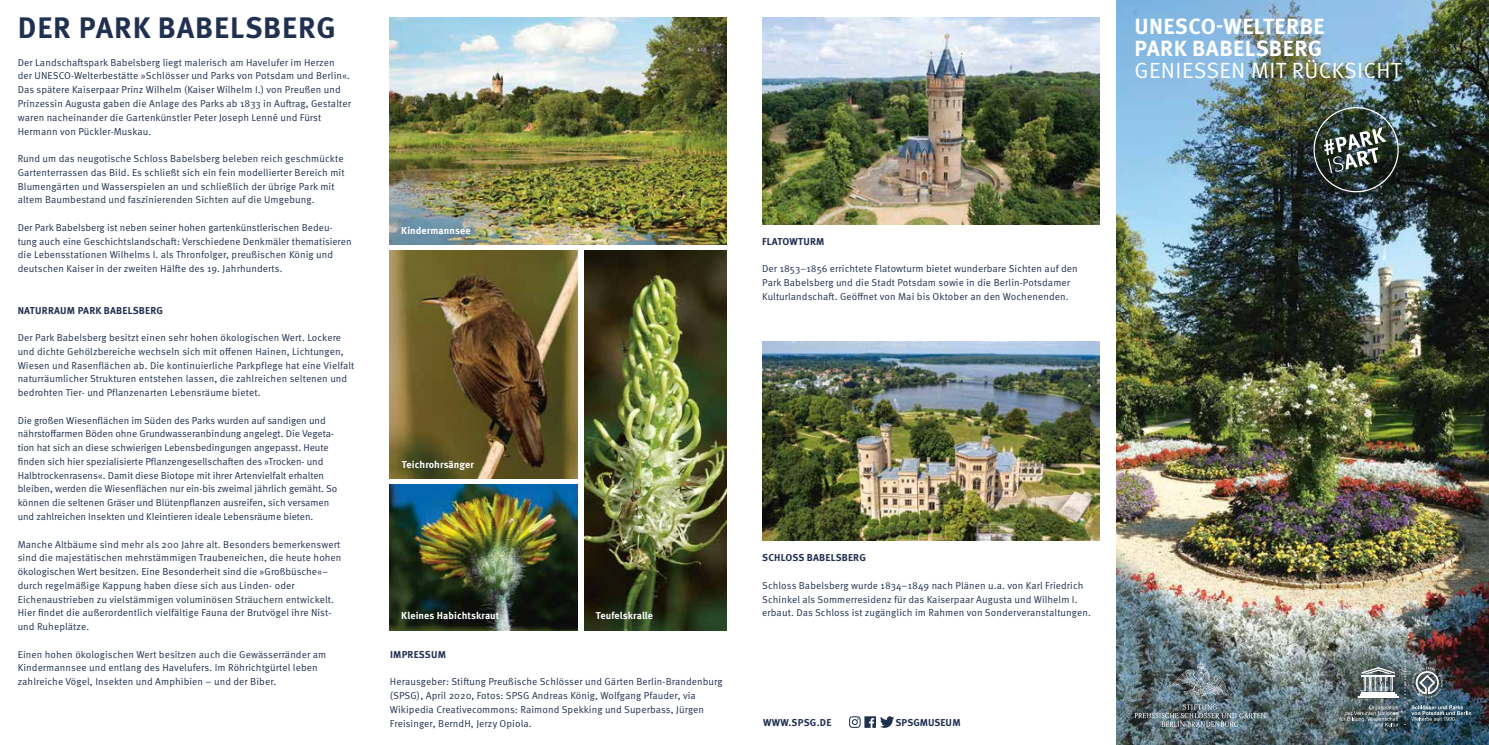
<style>
.page{position:relative;width:1489px;height:745px;background:#fff}
.page>*{position:absolute;margin:0;border:0;box-sizing:border-box;transform-origin:0 0}
.t1{font:700 29.62px "Meta OT";letter-spacing:.03em;color:#203050}
.t2{font:700 22px/21.8px "Meta OT";letter-spacing:.02em;color:#fff}
.t3{font:22px "Meta OT Norm";letter-spacing:.02em;color:#fff}
.t4{font:10px/13.8px "Meta OT Norm";letter-spacing:.005em;color:#203050}
.t5{font:700 10px "Meta OT";letter-spacing:.02em;color:#203050}
.t6{font:700 10px "Meta OT";letter-spacing:.01em;color:#fff}
.t7{font:700 10px "Meta OT";color:#203050}
</style>
<div class="page">
<img style="left:1116px;top:0;width:372px;height:744px">
<div style="left:1127px;top:655px;width:144px;height:77px;background:#000;opacity:.2"></div>
<svg style="left:1134px;top:661px;width:131px;height:65px;background:#617176"></svg>
<img style="left:390px;top:484px;width:188px;height:145px">
<img style="left:390px;top:18px;width:336px;height:226px">
<img style="left:390px;top:250px;width:188px;height:228px">
<img style="left:584px;top:250px;width:142px;height:379px">
<div style="left:1332px;top:654px;width:145px;height:83px;background:#000;opacity:.2"></div>
<hr style="left:1361px;top:691px;width:33px;height:2px;background:#fff">
<hr style="left:1359px;top:694px;width:37px;height:1px;background:#fff">
<hr style="left:1357px;top:696px;width:41px;height:1px;background:#fff">
<svg style="left:1361px;top:666px;width:33px;height:24px"></svg>
<svg style="left:1339px;top:705px;width:59px;height:21px"></svg>
<svg style="left:1411px;top:705px;width:59px;height:15px"></svg>
<svg style="left:1404px;top:660px;width:1px;height:64px"></svg>
<svg style="left:1411px;top:666px;width:31px;height:31px"></svg>
<img style="left:762px;top:341px;width:336px;height:199px">
<img style="left:762px;top:18px;width:336px;height:206px">
<svg style="left:849px;top:716px;width:45px;height:11px"></svg>
<img style="left:1309px;top:103px;width:93px;height:93px">
<h1 class="t1" style="left:18px;top:9px;width:319px">DER PARK BABELSBERG</h1>
<p class="t4" style="left:18px;top:55px;width:335px">Der Landschaftspark Babelsberg liegt malerisch am Havelufer im Herzen der UNESCO-Welterbestätte »Schlösser und Parks von Potsdam und Berlin«.<br>Das spätere Kaiserpaar Prinz Wilhelm (Kaiser Wilhelm I.) von Preußen und Prinzessin Augusta gaben die Anlage des Parks ab 1833 in Auftrag, Gestalter waren nacheinander die Gartenkünstler Peter Joseph Lenné und Fürst Hermann von Pückler-Muskau.</p>
<p class="t4" style="left:18px;top:152px;width:328px">Rund um das neugotische Schloss Babelsberg beleben reich geschmückte Gartenterrassen das Bild. Es schließt sich ein fein modellierter Bereich mit Blumengärten und Wasserspielen an und schließlich der übrige Park mit altem Baumbestand und faszinierenden Sichten auf die Umgebung.</p>
<p class="t4" style="left:18px;top:220px;width:335px">Der Park Babelsberg ist neben seiner hohen gartenkünstlerischen Bedeu&shy;tung auch eine Geschichtslandschaft: Verschiedene Denkmäler thematisieren die Lebensstationen Wilhelms I. als Thronfolger, preußischen König und deutschen Kaiser in der zweiten Hälfte des 19. Jahrhunderts.</p>
<p class="t5" style="left:18px;top:303px;width:147px">NATURRAUM PARK BABELSBERG</p>
<p class="t4" style="left:18px;top:330px;width:338px">Der Park Babelsberg besitzt einen sehr hohen ökologischen Wert. Lockere und dichte Gehölzbereiche wechseln sich mit offenen Hainen, Lichtungen, Wiesen und Rasenflächen ab. Die kontinuierliche Parkpflege hat eine Vielfalt naturräumlicher Strukturen entstehen lassen, die zahlreichen seltenen und bedrohten Tier- und Pflanzenarten Lebensräume bietet.</p>
<p class="t4" style="left:18px;top:413px;width:321px">Die großen Wiesenflächen im Süden des Parks wurden auf sandigen und nährstoffarmen Böden ohne Grundwasseranbindung angelegt. Die Vegeta&shy;tion hat sich an diese schwierigen Lebensbedingungen angepasst. Heute finden sich hier spezialisierte Pflanzengesellschaften des »Trocken- und Halbtrockenrasens«. Damit diese Biotope mit ihrer Artenvielfalt erhalten bleiben, werden die Wiesenflächen nur ein-bis zweimal jährlich gemäht. So können die seltenen Gräser und Blütenpflanzen ausreifen, sich versamen und zahlreichen Insekten und Kleintieren ideale Lebensräume bieten.</p>
<p class="t4" style="left:18px;top:537px;width:325px">Manche Altbäume sind mehr als 200 Jahre alt. Besonders bemerkenswert sind die majestätischen mehrstämmigen Traubeneichen, die heute hohen ökologischen Wert besitzen. Eine Besonderheit sind die »Großbüsche«– durch regelmäßige Kappung haben diese sich aus Linden- oder Eichenaustrieben zu vielstämmigen voluminösen Sträuchern entwickelt.<br>Hier findet die außerordentlich vielfältige Fauna der Brutvögel ihre Nist&shy;und Ruheplätze.</p>
<p class="t4" style="left:18px;top:647px;width:310px">Einen hohen ökologischen Wert besitzen auch die Gewässerränder am<br>Kindermannsee und entlang des Havelufers. Im Röhrichtgürtel leben zahlreiche Vögel, Insekten und Amphibien – und der Biber.</p>
<p class="t6" style="left:401px;top:224px;width:71px">Kindermannsee</p>
<p class="t6" style="left:402px;top:457px;width:74px">Teichrohrsänger</p>
<p class="t6" style="left:401px;top:609px;width:100px">Kleines Habichtskraut</p>
<p class="t6" style="left:596px;top:609px;width:59px">Teufelskralle</p>
<p class="t5" style="left:390px;top:647px;width:57px">IMPRESSUM</p>
<p class="t4" style="left:390px;top:674px;width:334px">Herausgeber: Stiftung Preußische Schlösser und Gärten Berlin-Brandenburg (SPSG), April 2020, Fotos: SPSG Andreas König, Wolfgang Pfauder, via Wikipedia Creativecommons: Raimond Spekking und Superbass, Jürgen Freisinger, BerndH, Jerzy Opiola.</p>
<p class="t5" style="left:762px;top:235px;width:64px">FLATOWTURM</p>
<p class="t4" style="left:762px;top:262px;width:317px">Der 1853–1856 errichtete Flatowturm bietet wunderbare Sichten auf den<br>Park Babelsberg und die Stadt Potsdam sowie in die Berlin-Potsdamer<br>Kulturlandschaft. Geöffnet von Mai bis Oktober an den Wochenenden.</p>
<p class="t5" style="left:762px;top:551px;width:105px">SCHLOSS BABELSBERG</p>
<p class="t4" style="left:762px;top:578px;width:330px">Schloss Babelsberg wurde 1834–1849 nach Plänen u.a. von Karl Friedrich<br>Schinkel als Sommerresidenz für das Kaiserpaar Augusta und Wilhelm I. erbaut. Das Schloss ist zugänglich im Rahmen von Sonderveranstaltungen.</p>
<p class="t5" style="left:763px;top:715px;width:70px">WWW.SPSG.DE</p>
<p class="t7" style="left:895px;top:715px;width:67px">SPSGMUSEUM</p>
<h2 class="t2" style="left:1134px;top:16px;width:191px">UNESCO-WELTERBE<br>PARK BABELSBERG</h2>
<h2 class="t3" style="left:1134px;top:57px;width:268px">GENIESSEN MIT RÜCKSICHT</h2>
</div>
